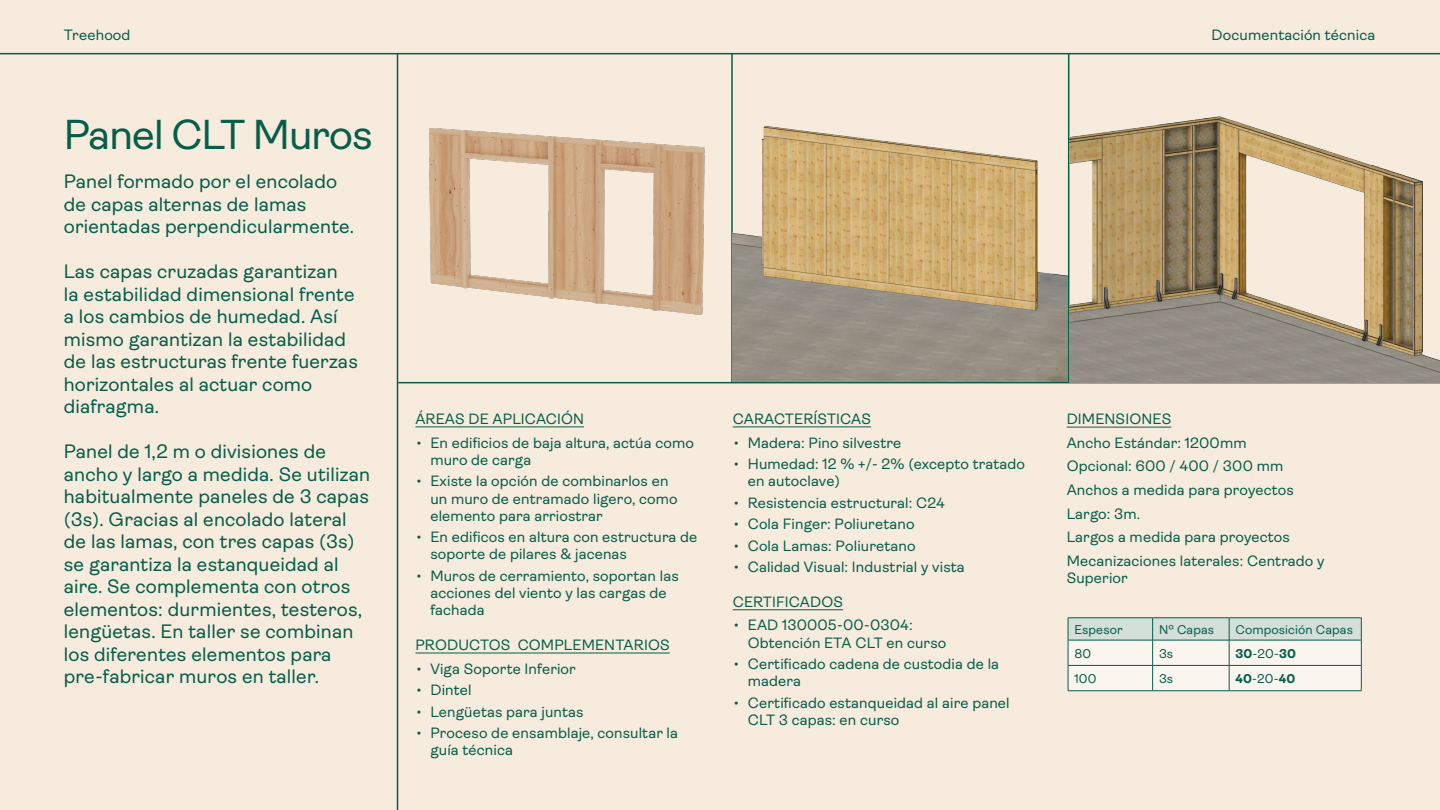
<style>
.page{position:relative;width:1440px;height:810px;background:#f6ebdd}
.page>*{position:absolute;margin:0;border:0;box-sizing:border-box;transform-origin:0 0}
.t1{font:42px "Ambit";letter-spacing:-.02em;color:#055e4a}
.t2{font:19.5px/22.5px "Ambit";letter-spacing:.01em;color:#055e4a}
.t3{font:15px/17.2px "Ambit";letter-spacing:.01em;color:#055e4a}
.t4{font:12.75px "Ambit";letter-spacing:.01em;color:#055e4a}
.t5{font:700 12.75px "Ambit";letter-spacing:.01em;color:#055e4a}
.s1{font-weight:400}
</style>
<div class="page">
<hr style="left:0;top:53px;width:1440px;height:1px;background:#055e4a">
<img style="left:402px;top:54px;width:329px;height:328px">
<hr style="left:733px;top:426px;width:138px;height:1px;background:#055e4a">
<hr style="left:733px;top:609px;width:110px;height:1px;background:#055e4a">
<hr style="left:415px;top:426px;width:169px;height:1px;background:#055e4a">
<hr style="left:415px;top:653px;width:255px;height:1px;background:#055e4a">
<svg style="left:1068px;top:618px;width:294px;height:73px"></svg>
<hr style="left:1068px;top:691px;width:85px;height:1px;background:#055e4a">
<hr style="left:1153px;top:691px;width:76px;height:1px;background:#055e4a">
<hr style="left:1229px;top:691px;width:133px;height:1px;background:#055e4a">
<hr style="left:1067px;top:427px;width:104px;height:1px;background:#055e4a">
<hr style="left:398px;top:382px;width:1042px;height:1px;background:#055e4a">
<hr style="left:397px;top:53px;width:1px;height:757px;background:#055e4a">
<hr style="left:731px;top:53px;width:2px;height:330px;background:#055e4a">
<hr style="left:1068px;top:53px;width:1px;height:330px;background:#055e4a">
<img style="left:733px;top:119px;width:335px;height:263px">
<img style="left:1069px;top:102px;width:371px;height:280px">
<p class="t3" style="left:64px;top:26px;width:68px">Treehood</p>
<p class="t3" style="left:1211px;top:26px;width:165px">Documentación técnica</p>
<h1 class="t1" style="left:64px;top:111px;width:310px">Panel CLT Muros</h1>
<h2 class="t2" style="left:64px;top:171px;width:292px">Panel formado por el encolado de capas alternas de lamas orientadas perpendicularmente.</h2>
<h2 class="t2" style="left:64px;top:261px;width:296px">Las capas cruzadas garantizan<br>la estabilidad dimensional frente a los cambios de humedad. Así mismo garantizan la estabilidad de las estructuras frente fuerzas horizontales al actuar como diafragma.</h2>
<p class="t2" style="left:64px;top:441px;width:308px">Panel de 1,2 m o divisiones de ancho y largo a medida. Se utilizan habitualmente paneles de 3 capas (3s). Gracias al encolado lateral de las lamas, con tres capas (3s) se garantiza la estanqueidad al aire. Se complementa con otros elementos: durmientes, testeros, lengüetas. En taller se combinan los diferentes elementos para pre-fabricar muros en taller.</p>
<p class="t3" style="left:415px;top:410px;width:170px">ÁREAS DE APLICACIÓN</p>
<p class="t3" style="left:430px;top:434px;width:265px;text-indent:-14px">• En edificios de baja altura, actúa como muro de carga</p>
<p class="t3" style="left:430px;top:473px;width:249px;text-indent:-14px">• Existe la opción de combinarlos en un muro de entramado ligero, como elemento para arriostrar</p>
<p class="t3" style="left:430px;top:529px;width:269px;text-indent:-14px">• En edificos en altura con estructura de soporte de pilares &amp; jacenas</p>
<p class="t3" style="left:430px;top:567px;width:250px;text-indent:-14px">• Muros de cerramiento, soportan las acciones del viento y las cargas de fachada</p>
<p class="t3" style="left:415px;top:636px;width:256px">PRODUCTOS COMPLEMENTARIOS</p>
<p class="t3" style="left:417px;top:660px;width:161px">• Viga Soporte Inferior</p>
<p class="t3" style="left:417px;top:681px;width:57px">• Dintel</p>
<p class="t3" style="left:417px;top:703px;width:169px">• Lengüetas para juntas</p>
<p class="t3" style="left:430px;top:724px;width:249px;text-indent:-14px">• Proceso de ensamblaje, consultar la guía técnica</p>
<p class="t3" style="left:733px;top:410px;width:140px">CARACTERÍSTICAS</p>
<p class="t3" style="left:734px;top:434px;width:169px">• Madera: Pino silvestre</p>
<p class="t3" style="left:748px;top:455px;width:279px;text-indent:-14px">• Humedad: 12 % +/- 2% (excepto tratado en autoclave)</p>
<p class="t3" style="left:734px;top:494px;width:213px">• Resistencia estructural: C24</p>
<p class="t3" style="left:734px;top:516px;width:182px">• Cola Finger: Poliuretano</p>
<p class="t3" style="left:734px;top:537px;width:183px">• Cola Lamas: Poliuretano</p>
<p class="t3" style="left:734px;top:559px;width:232px">• Calidad Visual: Industrial y vista</p>
<p class="t3" style="left:733px;top:593px;width:112px">CERTIFICADOS</p>
<p class="t3" style="left:748px;top:617px;width:200px;text-indent:-14px">• EAD 130005-00-0304:<br>Obtención ETA CLT en curso</p>
<p class="t3" style="left:748px;top:655px;width:253px;text-indent:-14px">• Certificado cadena de custodia de la madera</p>
<p class="t3" style="left:748px;top:694px;width:263px;text-indent:-14px">• Certificado estanqueidad al aire panel<br>CLT 3 capas: en curso</p>
<p class="t3" style="left:1067px;top:407px;width:259px;line-height:23.6px">DIMENSIONES<br>Ancho Estándar: 1200mm<br>Opcional: 600 / 400 / 300 mm<br>Anchos a medida para proyectos<br>Largo: 3m.<br>Largos a medida para proyectos<br>Mecanizaciones laterales: Centrado y</p>
<p class="t3" style="left:1067px;top:569px;width:63px">Superior</p>
<p class="t4" style="left:1074px;top:622px;width:50px">Espesor</p>
<p class="t4" style="left:1159px;top:622px;width:57px">Nº Capas</p>
<p class="t4" style="left:1236px;top:622px;width:119px">Composición Capas</p>
<p class="t4" style="left:1074px;top:646px;width:18px">80</p>
<p class="t4" style="left:1159px;top:646px;width:16px">3s</p>
<p class="t5" style="left:1236px;top:646px;width:62px">30<span class="s1">-20-</span>30</p>
<p class="t4" style="left:1074px;top:671px;width:24px">100</p>
<p class="t4" style="left:1159px;top:671px;width:16px">3s</p>
<p class="t5" style="left:1236px;top:671px;width:61px">40<span class="s1">-20-</span>40</p>
</div>
